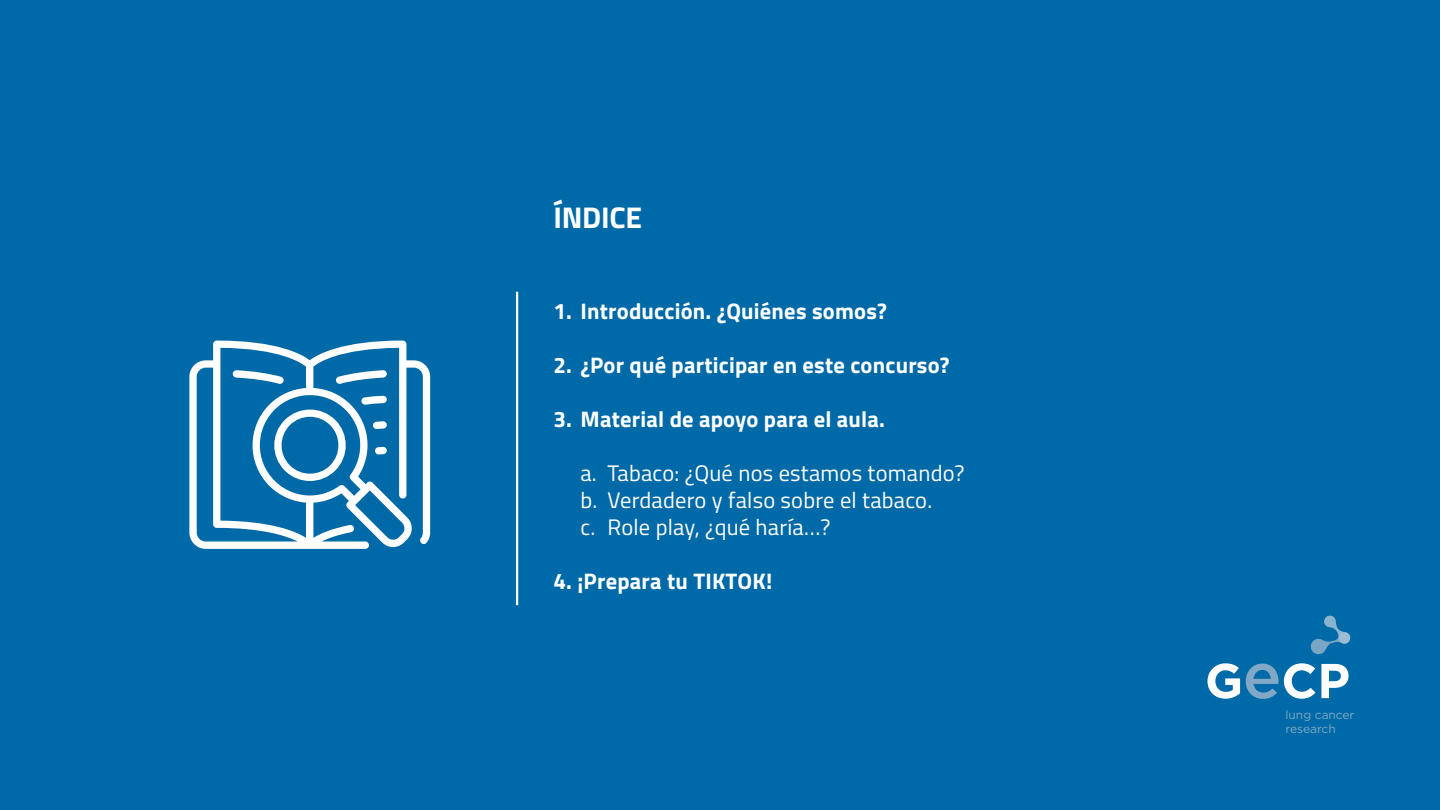
<style>
.page{position:relative;width:1440px;height:810px;background:#0069a7}
.page>*{position:absolute;margin:0;border:0;box-sizing:border-box;transform-origin:0 0}
.t1{font:700 30px "Titillium Web";letter-spacing:-.01em;color:#fff}
.t2{font:700 22.5px "Titillium Web";letter-spacing:.01em;color:#fff}
.t3{font:22.5px/27px "Titillium Web";letter-spacing:.01em;color:#fff}
.t4{font:11.93px/14.3px "Gotham";color:#81a9c7}
</style>
<div class="page">
<hr style="left:516px;top:292px;width:2px;height:313px;background:#fff">
<svg style="left:189px;top:341px;width:241px;height:208px"></svg>
<svg style="left:233px;top:370px;width:51px;height:14px"></svg>
<svg style="left:271px;top:406px;width:78px;height:75px"></svg>
<svg style="left:336px;top:370px;width:51px;height:14px"></svg>
<svg style="left:361px;top:396px;width:26px;height:9px"></svg>
<svg style="left:373px;top:421px;width:14px;height:8px"></svg>
<svg style="left:375px;top:447px;width:12px;height:7px"></svg>
<svg style="left:1208px;top:663px;width:32px;height:36px"></svg>
<svg style="left:1246px;top:663px;width:103px;height:36px"></svg>
<svg style="left:1310px;top:616px;width:41px;height:39px"></svg>
<h1 class="t1" style="left:554px;top:195px;width:90px">ÍNDICE</h1>
<p class="t2" style="left:554px;top:294px;width:335px">1. Introducción. ¿Quiénes somos?</p>
<p class="t2" style="left:554px;top:348px;width:398px">2. ¿Por qué participar en este concurso?</p>
<p class="t2" style="left:554px;top:402px;width:333px">3. Material de apoyo para el aula.</p>
<p class="t3" style="left:580px;top:458px;width:385px">a. Tabaco: ¿Qué nos estamos tomando? b. Verdadero y falso sobre el tabaco.<br>c. Role play, ¿qué haría…?</p>
<p class="t2" style="left:554px;top:564px;width:220px">4. ¡Prepara tu TIKTOK!</p>
<p class="t4" style="left:1286px;top:707px;width:70px">lung cancer research</p>
</div>
